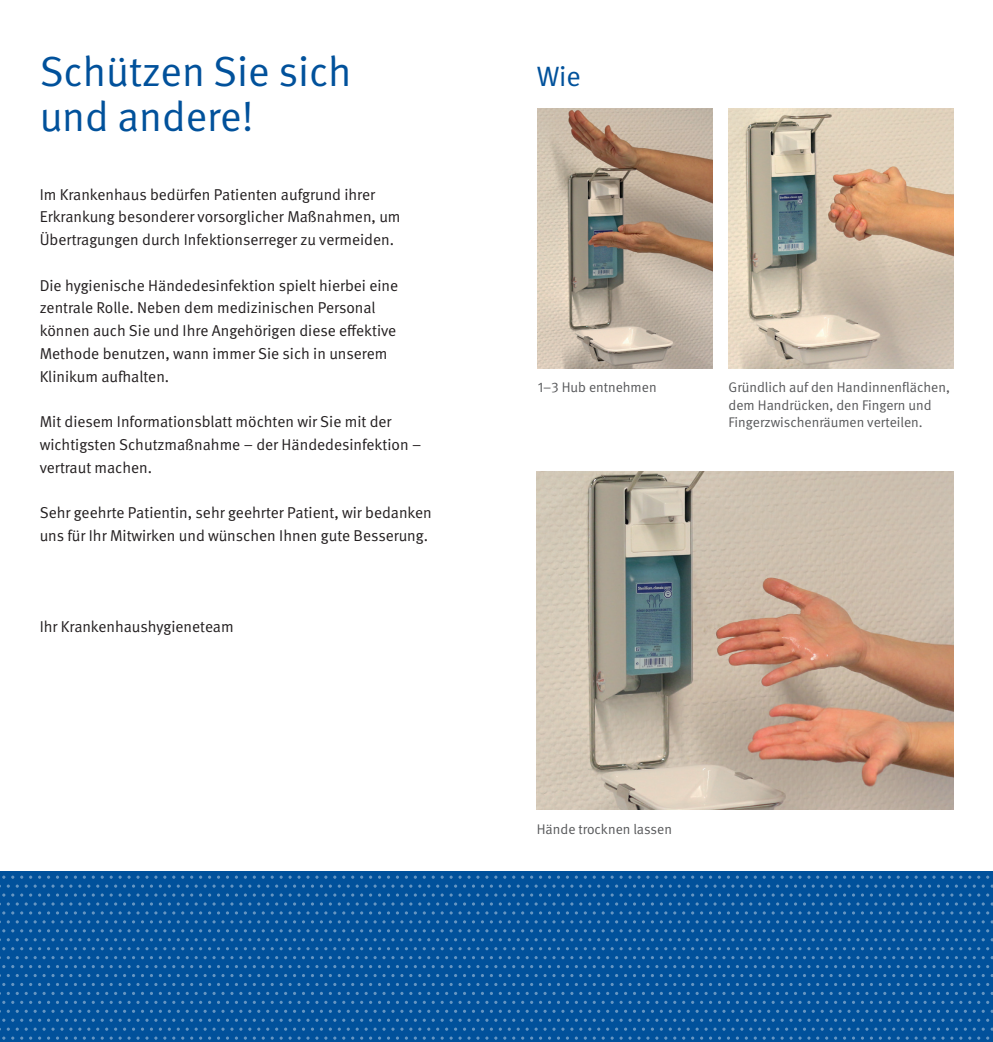
<style>
.page{position:relative;width:993px;height:1042px;background:#fff}
.page>*{position:absolute;margin:0;border:0;box-sizing:border-box;transform-origin:0 0}
.t1{font:42px/45.5px "DGUV Meta";color:#01519b}
.t2{font:28px "DGUV Meta";color:#01519b}
.t3{font:15.75px/22.8px "DGUV Meta";color:#231f20}
.t4{font:14px/17.5px "DGUV Meta";color:#57585a}
</style>
<div class="page">
<div style="left:0;top:871px;width:992px;height:171px;background:#01519b"></div>
<svg style="left:34px;top:902px;width:38px;height:3px"></svg>
<svg style="left:177px;top:902px;width:38px;height:3px"></svg>
<svg style="left:320px;top:902px;width:38px;height:3px"></svg>
<svg style="left:463px;top:902px;width:38px;height:3px"></svg>
<svg style="left:606px;top:902px;width:47px;height:3px"></svg>
<svg style="left:758px;top:902px;width:38px;height:3px"></svg>
<svg style="left:34px;top:920px;width:38px;height:3px"></svg>
<svg style="left:177px;top:920px;width:38px;height:3px"></svg>
<svg style="left:320px;top:920px;width:38px;height:3px"></svg>
<svg style="left:463px;top:920px;width:38px;height:3px"></svg>
<svg style="left:606px;top:920px;width:47px;height:3px"></svg>
<svg style="left:758px;top:920px;width:38px;height:3px"></svg>
<svg style="left:34px;top:938px;width:38px;height:3px"></svg>
<svg style="left:177px;top:938px;width:38px;height:3px"></svg>
<svg style="left:320px;top:938px;width:38px;height:3px"></svg>
<svg style="left:463px;top:938px;width:38px;height:3px"></svg>
<svg style="left:606px;top:938px;width:47px;height:3px"></svg>
<svg style="left:758px;top:938px;width:38px;height:3px"></svg>
<svg style="left:34px;top:956px;width:38px;height:3px"></svg>
<svg style="left:177px;top:956px;width:38px;height:3px"></svg>
<svg style="left:320px;top:956px;width:38px;height:3px"></svg>
<svg style="left:463px;top:956px;width:38px;height:3px"></svg>
<svg style="left:606px;top:956px;width:47px;height:3px"></svg>
<svg style="left:758px;top:956px;width:38px;height:3px"></svg>
<svg style="left:34px;top:974px;width:38px;height:3px"></svg>
<svg style="left:177px;top:974px;width:38px;height:3px"></svg>
<svg style="left:320px;top:974px;width:38px;height:3px"></svg>
<svg style="left:463px;top:974px;width:38px;height:3px"></svg>
<svg style="left:606px;top:974px;width:47px;height:3px"></svg>
<svg style="left:758px;top:974px;width:38px;height:3px"></svg>
<svg style="left:34px;top:992px;width:38px;height:3px"></svg>
<svg style="left:177px;top:992px;width:38px;height:3px"></svg>
<svg style="left:320px;top:992px;width:38px;height:3px"></svg>
<svg style="left:463px;top:992px;width:38px;height:3px"></svg>
<svg style="left:606px;top:992px;width:47px;height:3px"></svg>
<svg style="left:758px;top:992px;width:38px;height:3px"></svg>
<svg style="left:0;top:875px;width:50px;height:21px"></svg>
<svg style="left:51px;top:875px;width:66px;height:21px"></svg>
<svg style="left:118px;top:875px;width:66px;height:21px"></svg>
<svg style="left:185px;top:875px;width:66px;height:21px"></svg>
<svg style="left:253px;top:875px;width:128px;height:21px"></svg>
<svg style="left:382px;top:875px;width:128px;height:21px"></svg>
<svg style="left:512px;top:875px;width:61px;height:21px"></svg>
<svg style="left:574px;top:875px;width:66px;height:21px"></svg>
<svg style="left:642px;top:875px;width:65px;height:21px"></svg>
<svg style="left:709px;top:875px;width:56px;height:21px"></svg>
<svg style="left:101px;top:911px;width:47px;height:3px"></svg>
<svg style="left:253px;top:911px;width:38px;height:3px"></svg>
<svg style="left:396px;top:911px;width:38px;height:3px"></svg>
<svg style="left:539px;top:911px;width:38px;height:3px"></svg>
<svg style="left:682px;top:911px;width:38px;height:3px"></svg>
<svg style="left:101px;top:929px;width:47px;height:3px"></svg>
<svg style="left:253px;top:929px;width:38px;height:3px"></svg>
<svg style="left:396px;top:929px;width:38px;height:3px"></svg>
<svg style="left:539px;top:929px;width:38px;height:3px"></svg>
<svg style="left:682px;top:929px;width:38px;height:3px"></svg>
<svg style="left:101px;top:947px;width:47px;height:3px"></svg>
<svg style="left:253px;top:947px;width:38px;height:3px"></svg>
<svg style="left:396px;top:947px;width:38px;height:3px"></svg>
<svg style="left:539px;top:947px;width:38px;height:3px"></svg>
<svg style="left:682px;top:947px;width:38px;height:3px"></svg>
<svg style="left:101px;top:965px;width:47px;height:3px"></svg>
<svg style="left:253px;top:965px;width:38px;height:3px"></svg>
<svg style="left:396px;top:965px;width:38px;height:3px"></svg>
<svg style="left:539px;top:965px;width:38px;height:3px"></svg>
<svg style="left:682px;top:965px;width:38px;height:3px"></svg>
<svg style="left:101px;top:983px;width:47px;height:3px"></svg>
<svg style="left:253px;top:983px;width:38px;height:3px"></svg>
<svg style="left:396px;top:983px;width:38px;height:3px"></svg>
<svg style="left:539px;top:983px;width:38px;height:3px"></svg>
<svg style="left:682px;top:983px;width:38px;height:3px"></svg>
<svg style="left:0;top:1001px;width:55px;height:38px"></svg>
<svg style="left:56px;top:1001px;width:66px;height:38px"></svg>
<svg style="left:123px;top:1001px;width:66px;height:38px"></svg>
<svg style="left:190px;top:1001px;width:61px;height:38px"></svg>
<svg style="left:253px;top:1001px;width:65px;height:38px"></svg>
<svg style="left:320px;top:1001px;width:132px;height:38px"></svg>
<svg style="left:454px;top:1001px;width:132px;height:38px"></svg>
<svg style="left:588px;top:1001px;width:137px;height:38px"></svg>
<svg style="left:727px;top:1001px;width:61px;height:38px"></svg>
<svg style="left:874px;top:902px;width:38px;height:3px"></svg>
<svg style="left:874px;top:920px;width:38px;height:3px"></svg>
<svg style="left:874px;top:938px;width:38px;height:3px"></svg>
<svg style="left:874px;top:956px;width:38px;height:3px"></svg>
<svg style="left:874px;top:974px;width:38px;height:3px"></svg>
<svg style="left:874px;top:992px;width:38px;height:3px"></svg>
<svg style="left:968px;top:875px;width:24px;height:21px"></svg>
<svg style="left:901px;top:875px;width:65px;height:21px"></svg>
<svg style="left:843px;top:875px;width:56px;height:21px"></svg>
<svg style="left:767px;top:875px;width:74px;height:21px"></svg>
<svg style="left:941px;top:911px;width:38px;height:3px"></svg>
<svg style="left:816px;top:911px;width:20px;height:3px"></svg>
<svg style="left:941px;top:929px;width:38px;height:3px"></svg>
<svg style="left:816px;top:929px;width:20px;height:3px"></svg>
<svg style="left:941px;top:947px;width:38px;height:3px"></svg>
<svg style="left:816px;top:947px;width:20px;height:3px"></svg>
<svg style="left:941px;top:965px;width:38px;height:3px"></svg>
<svg style="left:816px;top:965px;width:20px;height:3px"></svg>
<svg style="left:941px;top:983px;width:38px;height:3px"></svg>
<svg style="left:816px;top:983px;width:20px;height:3px"></svg>
<svg style="left:986px;top:1001px;width:6px;height:38px"></svg>
<svg style="left:919px;top:1001px;width:65px;height:38px"></svg>
<svg style="left:852px;top:1001px;width:65px;height:38px"></svg>
<svg style="left:789px;top:1001px;width:61px;height:38px"></svg>
<img style="left:537px;top:109px;width:175px;height:260px">
<img style="left:728px;top:109px;width:224px;height:260px">
<img style="left:536px;top:472px;width:416px;height:337px">
<h1 class="t1" style="left:40px;top:49px;width:313px">Schützen Sie sich und andere!</h1>
<p class="t3" style="left:40px;top:183px;width:362px">Im Krankenhaus bedürfen Patienten aufgrund ihrer<br>Erkrankung besonderer vorsorglicher Maßnahmen, um<br>Übertragungen durch Infektionserreger zu vermeiden.</p>
<p class="t3" style="left:40px;top:274px;width:360px">Die hygienische Händedesinfektion spielt hierbei eine zentrale Rolle. Neben dem medizinischen Personal können auch Sie und Ihre Angehörigen diese effektive Methode benutzen, wann immer Sie sich in unserem Klinikum aufhalten.</p>
<p class="t3" style="left:40px;top:411px;width:383px">Mit diesem Informationsblatt möchten wir Sie mit der wichtigsten Schutzmaßnahme – der Händedesinfektion – vertraut machen.</p>
<p class="t3" style="left:40px;top:502px;width:393px">Sehr geehrte Patientin, sehr geehrter Patient, wir bedanken uns für Ihr Mitwirken und wünschen Ihnen gute Besserung.</p>
<p class="t3" style="left:40px;top:615px;width:195px">Ihr Krankenhaushygieneteam</p>
<h2 class="t2" style="left:536px;top:60px;width:46px">Wie</h2>
<p class="t4" style="left:537px;top:379px;width:120px">1–3 Hub entnehmen</p>
<p class="t4" style="left:728px;top:379px;width:223px">Gründlich auf den Handinnenflächen, dem Handrücken, den Fingern und<br>Fingerzwischenräumen verteilen.</p>
<p class="t4" style="left:536px;top:821px;width:137px">Hände trocknen lassen</p>
</div>
